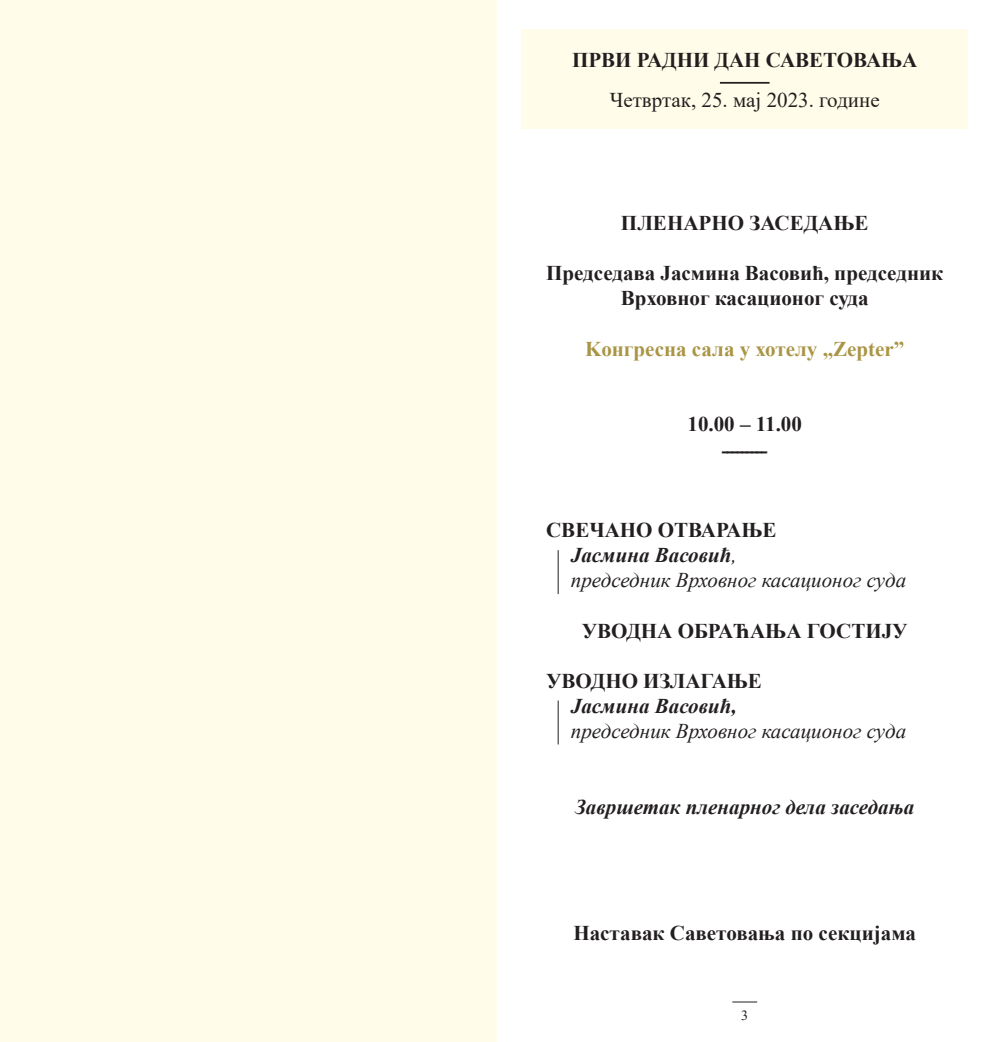
<style>
.page{position:relative;width:993px;height:1042px;background:#fff}
.page>*{position:absolute;margin:0;border:0;box-sizing:border-box;transform-origin:0 0}
.t1{font:700 21px/25.2px "Times New Roman";color:#231f20;text-align:center}
.t2{font:italic 21px/25.2px "Times New Roman";color:#231f20}
.t3{font:italic 700 21px "Times New Roman";color:#231f20}
.t4{font:700 21px "Times New Roman";color:#a99545}
.t5{font:21px "Times New Roman";color:#231f20}
.t6{font:14px "Times New Roman";color:#231f20}
.s1{font-weight:700;font-style:normal}
.s2{font-weight:700}
</style>
<div class="page">
<svg style="left:732px;top:1001px;width:24px;height:1px"></svg>
<div style="left:0;top:0;width:496px;height:1042px;background:#fffde9"></div>
<div style="left:521px;top:29px;width:446px;height:99px;background:#fffde9"></div>
<hr style="left:719px;top:82px;width:50px;height:2px;background:#231f20">
<hr style="left:557px;top:550px;width:1px;height:44px;background:#231f20">
<hr style="left:557px;top:700px;width:1px;height:44px;background:#231f20">
<p class="t1" style="left:572px;top:47px;width:347px">ПРВИ РАДНИ ДАН САВЕТОВАЊА</p>
<p class="t5" style="left:609px;top:85px;width:271px">Четвртак, 25. мај 2023. године</p>
<p class="t1" style="left:620px;top:209px;width:249px">ПЛЕНАРНО ЗАСЕДАЊЕ</p>
<p class="t1" style="left:546px;top:260px;width:398px">Председава Јасмина Васовић, председник<br>Врховног касационог суда</p>
<p class="t4" style="left:584px;top:333px;width:321px">Kонгреснa салa у хотелу „Zepter”</p>
<p class="t1" style="left:687px;top:411px;width:116px">10.00 – 11.00 ---------</p>
<p class="t2" style="left:570px;top:516px;width:337px;text-indent:-25px"><span class="s1">СВЕЧАНО ОТВАРАЊЕ<br></span><span class="s2">Јасмина Васовић</span>,<br>председник Врховног касационог суда</p>
<p class="t1" style="left:581px;top:617px;width:327px">УВОДНА ОБРАЋАЊА ГОСТИЈУ</p>
<p class="t1" style="left:546px;top:668px;width:217px">УВОДНО ИЗЛАГАЊЕ</p>
<p class="t3" style="left:570px;top:691px;width:167px">Јасмина Васовић,</p>
<p class="t2" style="left:570px;top:718px;width:337px">председник Врховног касационог суда</p>
<p class="t3" style="left:575px;top:792px;width:340px">Завршетак пленарног дела заседања</p>
<p class="t1" style="left:573px;top:920px;width:344px">Наставак Саветовања по секцијама</p>
<p class="t6" style="left:741px;top:1005px;width:8px">3</p>
</div>
